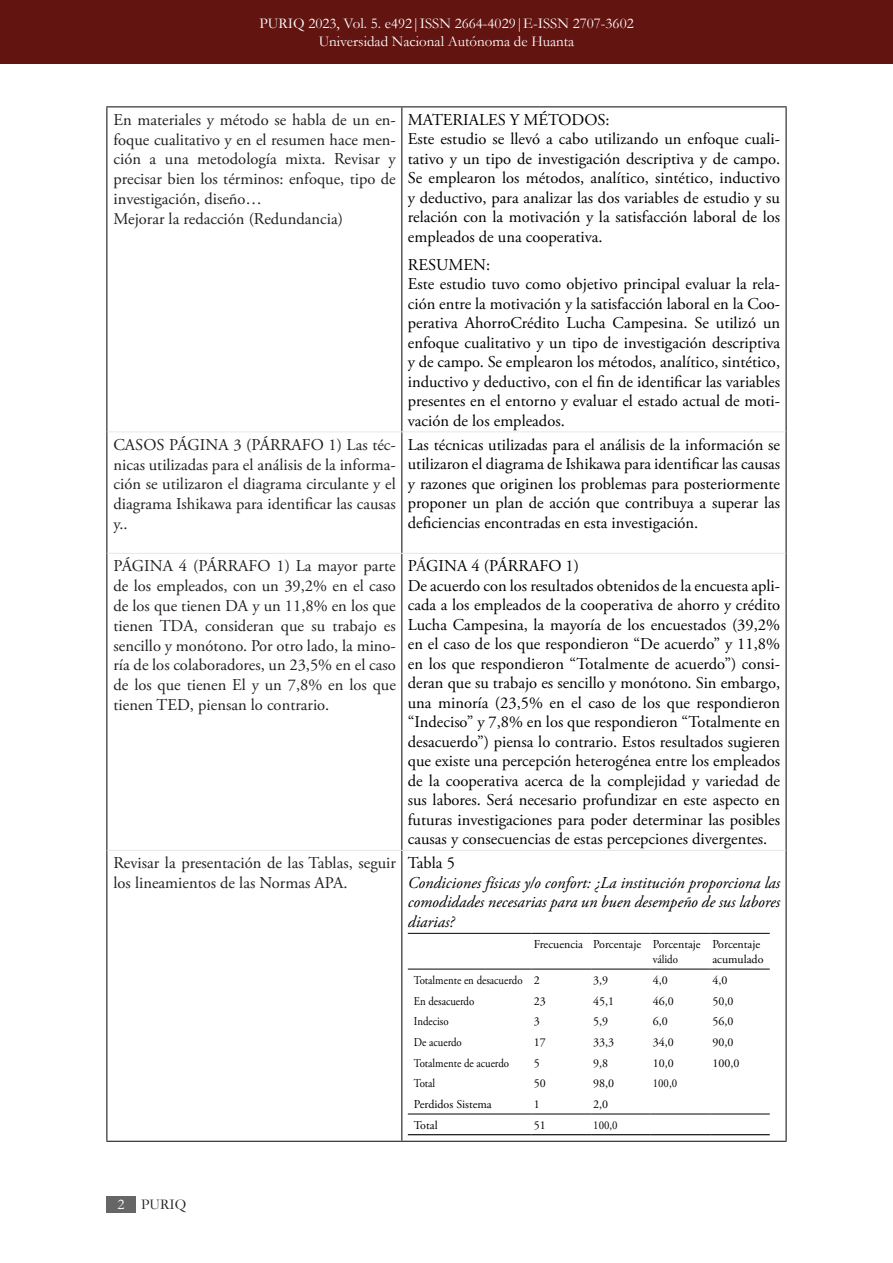
<style>
.page{position:relative;width:893px;height:1263px;background:#fff}
.page>*{position:absolute;margin:0;border:0;box-sizing:border-box;transform-origin:0 0}
.Parrafo_subsanado{font:16.5px/19.5px "Adobe Garamond Pro";color:#000;text-align:justify}
.Lista_Obeservacion{font:16.5px/19.8px "Adobe Garamond Pro";color:#231f20;text-align:justify}
.Parrafo_subsanado-2{font:italic 16.5px/19.5px "Adobe Garamond Pro";color:#000;text-align:justify}
.t1{font:15px/18px "Garamond";color:#fff;text-align:center}
.t2{font:15px "Garamond";color:#231f20}
.t3{font:12px "Adobe Garamond Pro";color:#000}
.t4{font:12px "Adobe Garamond Pro";color:#000;scale:.9 1}
.s1{color:#231f20}
.s2{color:#fff}
</style>
<div class="page">
<div style="left:0;top:0;width:893px;height:64px;background:#621410"></div>
<div style="left:106px;top:1196px;width:29px;height:16px;background:#666"></div>
<hr style="left:106px;top:107px;width:1px;height:325px;background:#231f20">
<hr style="left:401px;top:107px;width:1px;height:325px;background:#231f20">
<hr style="left:785px;top:107px;width:2px;height:325px;background:#231f20">
<hr style="left:106px;top:432px;width:1px;height:121px;background:#231f20">
<hr style="left:401px;top:432px;width:1px;height:121px;background:#231f20">
<hr style="left:785px;top:432px;width:2px;height:121px;background:#231f20">
<hr style="left:106px;top:553px;width:1px;height:297px;background:#231f20">
<hr style="left:401px;top:553px;width:1px;height:297px;background:#231f20">
<hr style="left:785px;top:553px;width:2px;height:297px;background:#231f20">
<hr style="left:106px;top:850px;width:1px;height:291px;background:#231f20">
<hr style="left:401px;top:850px;width:1px;height:291px;background:#231f20">
<hr style="left:785px;top:850px;width:2px;height:291px;background:#231f20">
<hr style="left:107px;top:432px;width:295px;height:1px;background:#e7e6e6">
<hr style="left:107px;top:553px;width:295px;height:1px;background:#e7e6e6">
<hr style="left:107px;top:850px;width:295px;height:1px;background:#e7e6e6">
<hr style="left:402px;top:432px;width:383px;height:1px;background:#e7e6e6">
<hr style="left:402px;top:553px;width:383px;height:1px;background:#e7e6e6">
<hr style="left:402px;top:850px;width:383px;height:1px;background:#e7e6e6">
<hr style="left:106px;top:106px;width:296px;height:1px;background:#231f20">
<hr style="left:402px;top:106px;width:385px;height:1px;background:#231f20">
<hr style="left:106px;top:1141px;width:296px;height:1px;background:#231f20">
<hr style="left:402px;top:1141px;width:385px;height:1px;background:#231f20">
<hr style="left:408px;top:933px;width:124px;height:1px;background:#231f20">
<hr style="left:532px;top:933px;width:59px;height:1px;background:#231f20">
<hr style="left:591px;top:933px;width:60px;height:1px;background:#231f20">
<hr style="left:651px;top:933px;width:59px;height:1px;background:#231f20">
<hr style="left:710px;top:933px;width:60px;height:1px;background:#231f20">
<hr style="left:408px;top:968px;width:124px;height:2px;background:#231f20">
<hr style="left:532px;top:968px;width:59px;height:2px;background:#231f20">
<hr style="left:591px;top:968px;width:60px;height:2px;background:#231f20">
<hr style="left:651px;top:968px;width:59px;height:2px;background:#231f20">
<hr style="left:710px;top:968px;width:60px;height:2px;background:#231f20">
<hr style="left:408px;top:1113px;width:124px;height:1px;background:#231f20">
<hr style="left:532px;top:1113px;width:59px;height:1px;background:#231f20">
<hr style="left:591px;top:1113px;width:60px;height:1px;background:#231f20">
<hr style="left:651px;top:1113px;width:59px;height:1px;background:#231f20">
<hr style="left:710px;top:1113px;width:60px;height:1px;background:#231f20">
<hr style="left:408px;top:1134px;width:124px;height:1px;background:#000">
<hr style="left:532px;top:1134px;width:59px;height:1px;background:#000">
<hr style="left:591px;top:1134px;width:60px;height:1px;background:#000">
<hr style="left:651px;top:1134px;width:59px;height:1px;background:#000">
<hr style="left:710px;top:1134px;width:60px;height:1px;background:#000">
<p class="t1" style="left:259px;top:14px;width:376px">PURIQ 2023, Vol. 5. e492|ISSN 2664-4029|E-ISSN 2707-3602<br>Universidad Nacional Autónoma de Huanta</p>
<p class="Lista_Obeservacion" style="left:113px;top:110px;width:284px">En materiales y método se habla de un en&shy;foque cualitativo y en el resumen hace men&shy;ción a una metodología mixta. Revisar y precisar bien los términos: enfoque, tipo de investigación, diseño…</p>
<p class="Lista_Obeservacion" style="left:113px;top:209px;width:231px">Mejorar la redacción (Redundancia)</p>
<p class="Parrafo_subsanado" style="left:408px;top:110px;width:203px">MATERIALES Y MÉTODOS:</p>
<p class="Parrafo_subsanado" style="left:408px;top:130px;width:374px">Este estudio se llevó a cabo utilizando un enfoque cuali&shy;tativo y un tipo de investigación descriptiva y de campo.<br>Se emplearon los métodos, analítico, sintético, inductivo y deductivo, para analizar las dos variables de estudio y su relación con la motivación y la satisfacción laboral de los empleados de una cooperativa.</p>
<p class="Parrafo_subsanado" style="left:408px;top:255px;width:84px">RESUMEN:</p>
<p class="Parrafo_subsanado" style="left:408px;top:275px;width:374px">Este estudio tuvo como objetivo principal evaluar la rela&shy;ción entre la motivación y la satisfacción laboral en la Coo&shy;perativa AhorroCrédito Lucha Campesina. Se utilizó un enfoque cualitativo y un tipo de investigación descriptiva y de campo. Se emplearon los métodos, analítico, sintético, inductivo y deductivo, con el fin de identificar las variables presentes en el entorno y evaluar el estado actual de moti&shy;vación de los empleados.</p>
<p class="Lista_Obeservacion" style="left:113px;top:435px;width:284px">CASOS PÁGINA 3 (PÁRRAFO 1) Las téc&shy;nicas utilizadas para el análisis de la informa&shy;ción se utilizaron el diagrama circulante y el diagrama Ishikawa para identificar las causas y..</p>
<p class="Parrafo_subsanado" style="left:408px;top:435px;width:374px">Las técnicas utilizadas para el análisis de la información se utilizaron el diagrama de Ishikawa para identificar las causas y razones que originen los problemas para posteriormente proponer un plan de acción que contribuya a superar las deficiencias encontradas en esta investigación.</p>
<p class="Lista_Obeservacion" style="left:113px;top:557px;width:284px">PÁGINA 4 (PÁRRAFO 1) La mayor parte de los empleados, con un 39,2% en el caso de los que tienen DA y un 11,8% en los que tienen TDA, consideran que su trabajo es sencillo y monótono. Por otro lado, la mino&shy;ría de los colaboradores, un 23,5% en el caso de los que tienen El y un 7,8% en los que tienen TED, piensan lo contrario.</p>
<p class="Parrafo_subsanado" style="left:408px;top:557px;width:173px">P<span class="s1">Á</span>GINA 4 (PÁRRAFO 1)</p>
<p class="Parrafo_subsanado" style="left:408px;top:576px;width:374px">De acuerdo con los resultados obtenidos de la encuesta apli&shy;cada a los empleados de la cooperativa de ahorro y crédito Lucha Campesina, la mayoría de los encuestados (39,2% en el caso de los que respondieron “De acuerdo” y 11,8% en los que respondieron “Totalmente de acuerdo”) consi&shy;deran que su trabajo es sencillo y monótono. Sin embargo, una minoría (23,5% en el caso de los que respondieron “Indeciso” y 7,8% en los que respondieron “Totalmente en desacuerdo”) piensa lo contrario. Estos resultados sugieren que existe una percepción heterogénea entre los empleados de la cooperativa acerca de la complejidad y variedad de sus labores. Será necesario profundizar en este aspecto en futuras investigaciones para poder determinar las posibles causas y consecuencias de estas percepciones divergentes.</p>
<p class="Lista_Obeservacion" style="left:113px;top:854px;width:284px">Revisar la presentación de las Tablas, seguir los lineamientos de las Normas APA.</p>
<p class="Parrafo_subsanado" style="left:408px;top:854px;width:49px">Tabla 5</p>
<p class="Parrafo_subsanado-2" style="left:408px;top:873px;width:374px">Condiciones físicas y/o confort: ¿La institución proporciona las comodidades necesarias para un buen desempeño de sus labores diarias?</p>
<p class="t3" style="left:534px;top:937px;width:51px">Frecuencia</p>
<p class="t3" style="left:593px;top:937px;width:49px">Porcentaje</p>
<p class="t3" style="left:653px;top:937px;width:49px">Porcentaje</p>
<p class="t4" style="left:653px;top:952px;width:29px">válido</p>
<p class="t3" style="left:712px;top:937px;width:49px">Porcentaje</p>
<p class="t3" style="left:712px;top:952px;width:53px">acumulado</p>
<p class="t2" style="left:117px;top:1194px;width:71px"><span class="s2">2</span> PURIQ</p>
<p class="t4" style="left:414px;top:973px;width:122px">Totalmente en desacuerdo</p>
<p class="t3" style="left:534px;top:973px;width:7px">2</p>
<p class="t3" style="left:593px;top:973px;width:16px">3,9</p>
<p class="t3" style="left:653px;top:973px;width:16px">4,0</p>
<p class="t3" style="left:712px;top:973px;width:16px">4,0</p>
<p class="t4" style="left:414px;top:993px;width:69px">En desacuerdo</p>
<p class="t3" style="left:534px;top:993px;width:13px">23</p>
<p class="t3" style="left:593px;top:993px;width:22px">45,1</p>
<p class="t3" style="left:653px;top:993px;width:22px">46,0</p>
<p class="t3" style="left:712px;top:993px;width:22px">50,0</p>
<p class="t4" style="left:414px;top:1014px;width:40px">Indeciso</p>
<p class="t3" style="left:534px;top:1014px;width:7px">3</p>
<p class="t3" style="left:593px;top:1014px;width:16px">5,9</p>
<p class="t3" style="left:653px;top:1014px;width:16px">6,0</p>
<p class="t3" style="left:712px;top:1014px;width:22px">56,0</p>
<p class="t4" style="left:414px;top:1035px;width:55px">De acuerdo</p>
<p class="t3" style="left:534px;top:1035px;width:13px">17</p>
<p class="t3" style="left:593px;top:1035px;width:22px">33,3</p>
<p class="t3" style="left:653px;top:1035px;width:22px">34,0</p>
<p class="t3" style="left:712px;top:1035px;width:22px">90,0</p>
<p class="t4" style="left:414px;top:1055px;width:107px">Totalmente de acuerdo</p>
<p class="t3" style="left:534px;top:1055px;width:7px">5</p>
<p class="t3" style="left:593px;top:1055px;width:16px">9,8</p>
<p class="t3" style="left:653px;top:1055px;width:22px">10,0</p>
<p class="t3" style="left:712px;top:1055px;width:28px">100,0</p>
<p class="t4" style="left:414px;top:1076px;width:25px">Total</p>
<p class="t3" style="left:534px;top:1076px;width:13px">50</p>
<p class="t3" style="left:593px;top:1076px;width:22px">98,0</p>
<p class="t4" style="left:653px;top:1076px;width:29px">100,0</p>
<p class="t3" style="left:414px;top:1097px;width:79px">Perdidos Sistema</p>
<p class="t3" style="left:534px;top:1097px;width:7px">1</p>
<p class="t3" style="left:593px;top:1097px;width:16px">2,0</p>
<p class="t3" style="left:414px;top:1118px;width:25px">Total</p>
<p class="t3" style="left:534px;top:1118px;width:13px">51</p>
<p class="t4" style="left:593px;top:1118px;width:29px">100,0</p>
</div>
